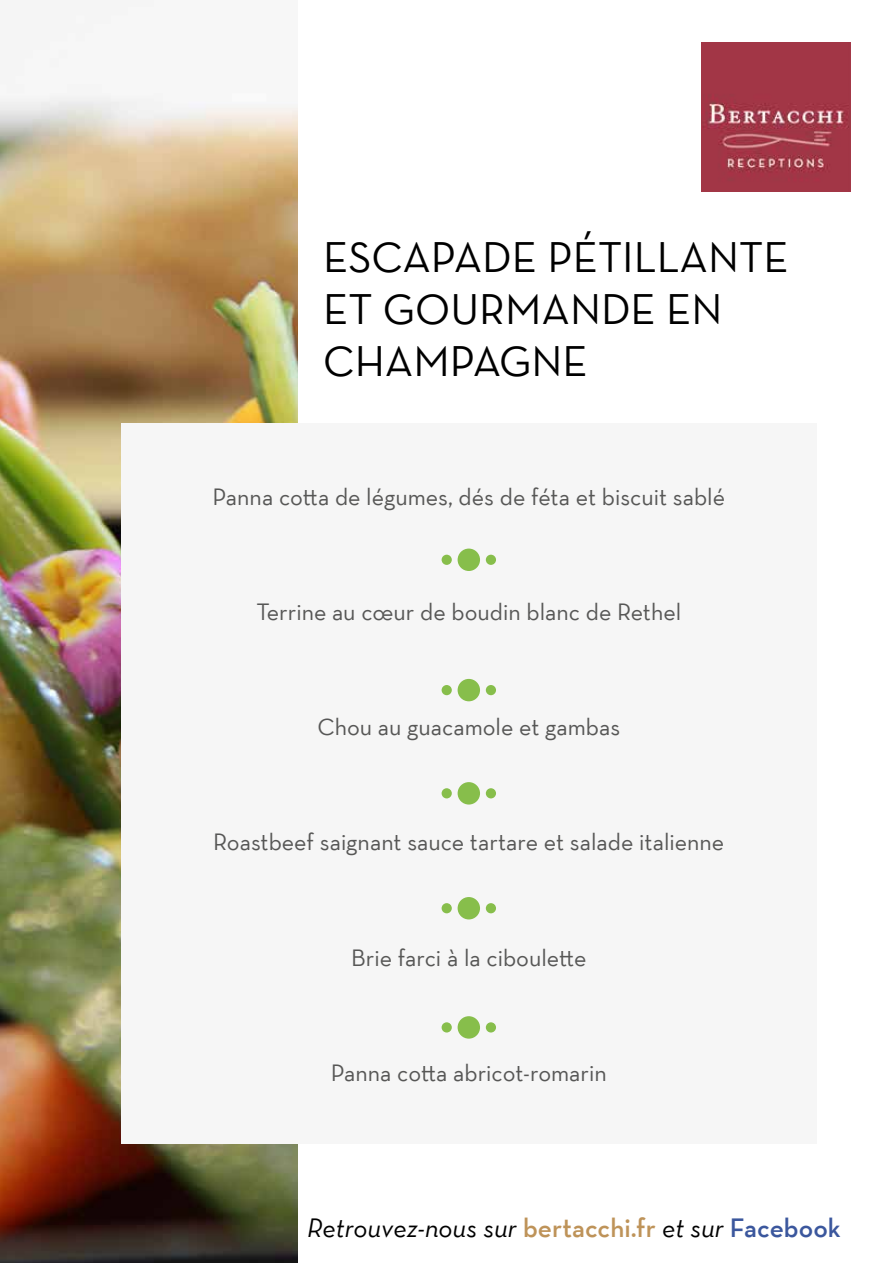
<style>
.page{position:relative;width:893px;height:1263px;background:#fff}
.page>*{position:absolute;margin:0;border:0;box-sizing:border-box;transform-origin:0 0}
.t1{font:43.5px/52.2px "Neutraface Text TT";color:#000}
.t2{font:italic 27px "Neutraface Text TT";color:#000}
.t3{font:24px "Neutraface Text TT";color:#575756}
.s1{font-weight:600;font-style:normal;color:#be9359}
.s2{font-weight:600;font-style:normal;color:#3b579d}
</style>
<div class="page">
<img style="left:0;top:95px;width:298px;height:1168px">
<div style="left:121px;top:423px;width:695px;height:721px;background:#f6f6f6"></div>
<img style="left:702px;top:43px;width:148px;height:148px">
<div style="left:442px;top:555px;width:10px;height:10px;background:#87be4b;border-radius:50%"></div>
<div style="left:458px;top:549px;width:22px;height:22px;background:#87be4b;border-radius:50%"></div>
<div style="left:486px;top:555px;width:10px;height:10px;background:#87be4b;border-radius:50%"></div>
<div style="left:442px;top:685px;width:10px;height:10px;background:#87be4b;border-radius:50%"></div>
<div style="left:458px;top:679px;width:22px;height:22px;background:#87be4b;border-radius:50%"></div>
<div style="left:486px;top:685px;width:10px;height:10px;background:#87be4b;border-radius:50%"></div>
<div style="left:442px;top:788px;width:10px;height:10px;background:#87be4b;border-radius:50%"></div>
<div style="left:458px;top:782px;width:22px;height:22px;background:#87be4b;border-radius:50%"></div>
<div style="left:486px;top:788px;width:10px;height:10px;background:#87be4b;border-radius:50%"></div>
<div style="left:442px;top:903px;width:10px;height:10px;background:#87be4b;border-radius:50%"></div>
<div style="left:458px;top:897px;width:22px;height:22px;background:#87be4b;border-radius:50%"></div>
<div style="left:486px;top:903px;width:10px;height:10px;background:#87be4b;border-radius:50%"></div>
<div style="left:442px;top:1022px;width:10px;height:10px;background:#87be4b;border-radius:50%"></div>
<div style="left:458px;top:1016px;width:22px;height:23px;background:#87be4b;border-radius:50%"></div>
<div style="left:486px;top:1022px;width:10px;height:10px;background:#87be4b;border-radius:50%"></div>
<h1 class="t1" style="left:323px;top:230px;width:467px">ESCAPADE PÉTILLANTE<br>ET GOURMANDE EN<br>CHAMPAGNE</h1>
<p class="t3" style="left:213px;top:482px;width:514px">Panna cotta de légumes, dés de féta et biscuit sablé</p>
<p class="t3" style="left:256px;top:597px;width:426px">Terrine au cœur de boudin blanc de Rethel</p>
<p class="t3" style="left:317px;top:712px;width:304px">Chou au guacamole et gambas</p>
<p class="t3" style="left:213px;top:827px;width:513px">Roastbeef saignant sauce tartare et salade italienne</p>
<p class="t3" style="left:351px;top:942px;width:237px">Brie farci à la ciboulette</p>
<p class="t3" style="left:331px;top:1058px;width:278px">Panna cotta abricot-romarin</p>
<p class="t2" style="left:307px;top:1210px;width:535px">Retrouvez-nous sur <span class="s1">bertacchi.fr</span> et sur <span class="s2">Facebook</span></p>
</div>
